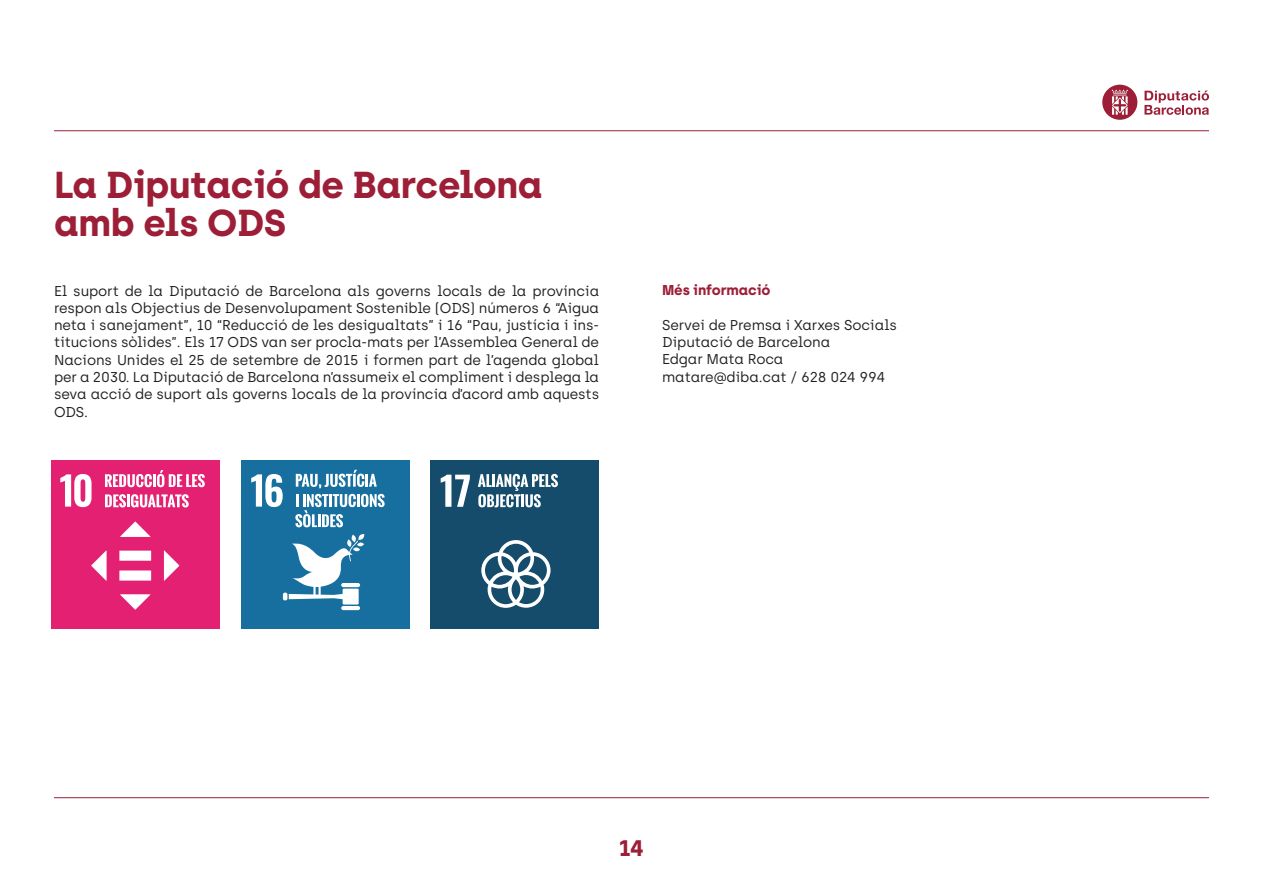
<style>
.page{position:relative;width:1263px;height:893px;background:#fff}
.page>*{position:absolute;margin:0;border:0;box-sizing:border-box;transform-origin:0 0}
.titulo_grande{font:700 37.5px/37.5px "Archia";letter-spacing:-.01em;color:#9c1f37}
.titulos{font:700 22.5px "Archia";color:#9c1f37}
.text_seguit{font:14.25px/17.2px "Archia";letter-spacing:-.01em;color:#231f20;text-align:justify}
.text_seguit-2{font:700 14.25px "Archia";letter-spacing:-.01em;color:#9c1f37}
</style>
<div class="page">
<svg style="left:1144px;top:91px;width:65px;height:24px"></svg>
<svg style="left:1102px;top:85px;width:35px;height:35px"></svg>
<hr style="left:54px;top:130px;width:1155px;height:1px;background:#9c1f37">
<hr style="left:54px;top:797px;width:1155px;height:1px;background:#9c1f37">
<div style="left:51px;top:460px;width:169px;height:168px;background:#e32071"></div>
<svg style="left:60px;top:474px;width:32px;height:33px"></svg>
<div style="left:119px;top:570px;width:32px;height:11px;background:#fff"></div>
<div style="left:119px;top:551px;width:32px;height:10px;background:#fff"></div>
<svg style="left:120px;top:521px;width:31px;height:16px"></svg>
<svg style="left:164px;top:550px;width:15px;height:31px"></svg>
<svg style="left:120px;top:594px;width:31px;height:16px"></svg>
<svg style="left:91px;top:550px;width:16px;height:31px"></svg>
<svg style="left:105px;top:470px;width:100px;height:17px"></svg>
<svg style="left:105px;top:494px;width:84px;height:13px"></svg>
<div style="left:241px;top:460px;width:168px;height:168px;background:#176fa0"></div>
<svg style="left:251px;top:474px;width:32px;height:33px"></svg>
<hr style="left:341px;top:606px;width:19px;height:4px;background:#fff;border-radius:2px">
<svg style="left:283px;top:534px;width:81px;height:70px"></svg>
<svg style="left:296px;top:470px;width:81px;height:18px"></svg>
<svg style="left:295px;top:494px;width:90px;height:33px"></svg>
<div style="left:431px;top:460px;width:168px;height:168px;background:#154c6b"></div>
<svg style="left:441px;top:475px;width:29px;height:32px"></svg>
<svg style="left:481px;top:540px;width:69px;height:68px"></svg>
<svg style="left:478px;top:474px;width:80px;height:33px"></svg>
<p class="titulo_grande" style="left:54px;top:166px;width:490px">La Diputació de Barcelona amb els ODS</p>
<p class="text_seguit" style="left:54px;top:282px;width:547px">El suport de la Diputació de Barcelona als governs locals de la província respon als Objectius de Desenvolupament Sostenible (ODS) números 6 “Aigua neta i sanejament”, 10 “Reducció de les desigualtats” i 16 “Pau, justícia i ins&shy;titucions sòlides”. Els 17 ODS van ser procla-mats per l’Assemblea General de Nacions Unides el 25 de setembre de 2015 i formen part de l’agenda global per a 2030. La Diputació de Barcelona n’assumeix el compliment i desplega la seva acció de suport als governs locals de la província d’acord amb aquests ODS.</p>
<p class="text_seguit-2" style="left:662px;top:282px;width:110px">Més informació</p>
<p class="text_seguit" style="left:662px;top:316px;width:236px">Servei de Premsa i Xarxes Socials</p>
<p class="text_seguit" style="left:662px;top:333px;width:170px">Diputació de Barcelona</p>
<p class="text_seguit" style="left:662px;top:351px;width:123px">Edgar Mata Roca</p>
<p class="text_seguit" style="left:662px;top:368px;width:225px">matare@diba.cat / 628 024 994</p>
<p class="titulos" style="left:619px;top:834px;width:27px">14</p>
</div>
